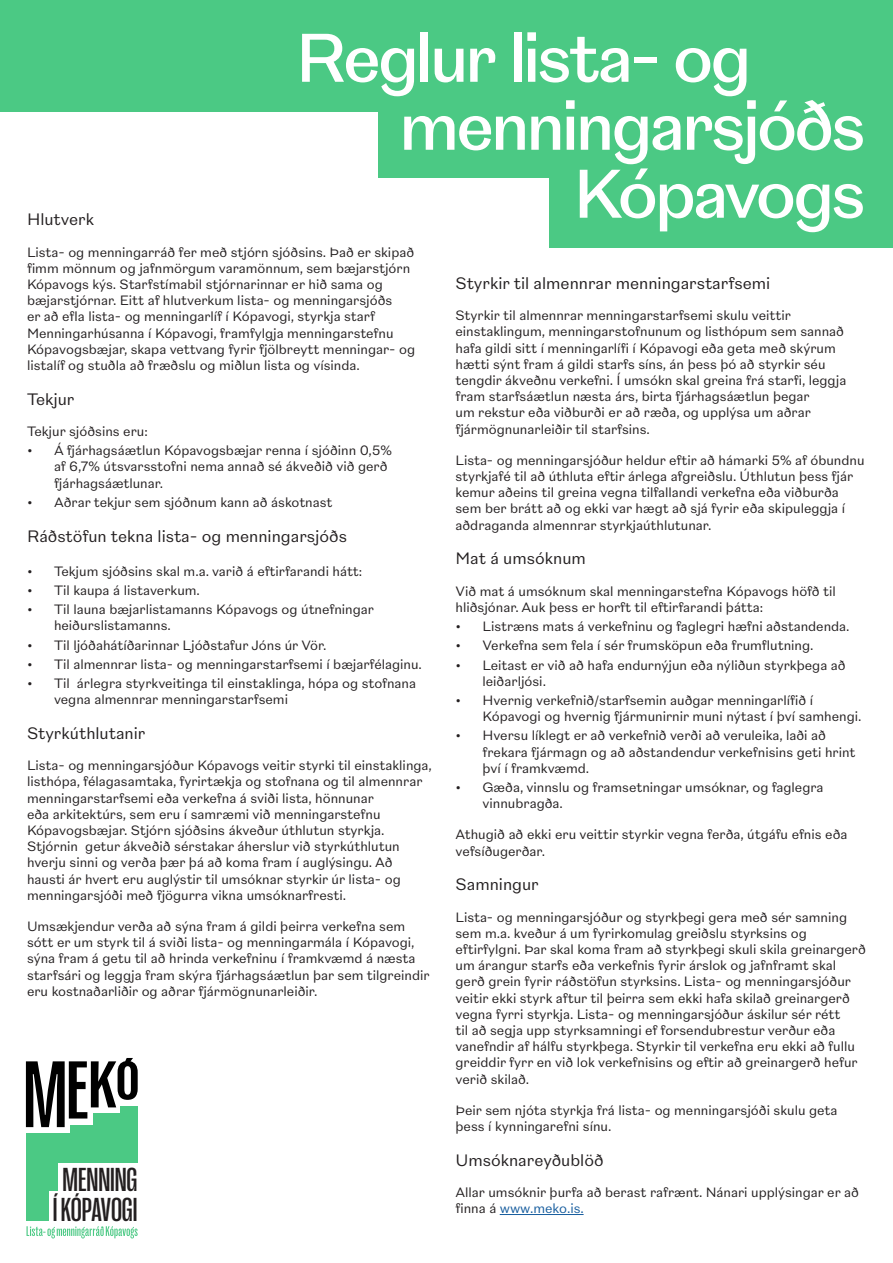
<style>
.page{position:relative;width:893px;height:1263px;background:#fff}
.page>*{position:absolute;margin:0;border:0;box-sizing:border-box;transform-origin:0 0}
.t1{font:500 68.55px/67.9px "New Reason";letter-spacing:-.055em;color:#fff;text-align:right}
.t2{font:500 33.9px "Right Grotesk Tight";letter-spacing:-.005em;color:#231f20}
.t3{font:16.5px "New Reason";color:#231f20}
.t4{font:13.5px/16.2px "New Reason";color:#231f20}
.s1{color:#175d9e}
</style>
<div class="page">
<hr style="left:500px;top:1214px;width:84px;height:1px;background:#175d9e">
<div style="left:0;top:0;width:893px;height:111px;background:#4bc984"></div>
<div style="left:378px;top:90px;width:515px;height:88px;background:#4bc984"></div>
<div style="left:549px;top:160px;width:344px;height:88px;background:#4bc984"></div>
<div style="left:26px;top:1095px;width:112px;height:126px;background:#4bc984"></div>
<svg style="left:25px;top:1061px;width:44px;height:71px"></svg>
<svg style="left:26px;top:1058px;width:112px;height:69px"></svg>
<div style="left:50px;top:1191px;width:89px;height:38px;background:#fff"></div>
<div style="left:58px;top:1163px;width:81px;height:39px;background:#fff"></div>
<svg style="left:27px;top:1226px;width:111px;height:12px"></svg>
<p class="t1" style="left:295px;top:26px;width:458px">Reglur lista- og</p>
<p class="t1" style="left:399px;top:94px;width:468px">menningarsjóðs<br>Kópavogs</p>
<p class="t3" style="left:27px;top:210px;width:69px">Hlutverk</p>
<p class="t4" style="left:27px;top:244px;width:390px">Lista- og menningarráð fer með stjórn sjóðsins. Það er skipað fimm mönnum og jafnmörgum varamönnum, sem bæjarstjórn Kópavogs kýs. Starfstímabil stjórnarinnar er hið sama og bæjarstjórnar. Eitt af hlutverkum lista- og menningarsjóðs<br>er að efla lista- og menningarlíf í Kópavogi, styrkja starf Menningarhúsanna í Kópavogi, framfylgja menningarstefnu Kópavogsbæjar, skapa vettvang fyrir fjölbreytt menningar- og listalíf og stuðla að fræðslu og miðlun lista og vísinda.</p>
<p class="t3" style="left:27px;top:389px;width:49px">Tekjur</p>
<p class="t4" style="left:27px;top:423px;width:122px">Tekjur sjóðsins eru:</p>
<p class="t4" style="left:54px;top:443px;width:339px;text-indent:-27px">• Á fjárhagsáætlun Kópavogsbæjar renna í sjóðinn 0,5% af 6,7% útsvarsstofni nema annað sé ákveðið við gerð fjárhagsáætlunar.</p>
<p class="t4" style="left:27px;top:494px;width:307px">• Aðrar tekjur sem sjóðnum kann að áskotnast</p>
<p class="t3" style="left:27px;top:526px;width:322px">Ráðstöfun tekna lista- og menningarsjóðs</p>
<p class="t4" style="left:27px;top:563px;width:337px">• Tekjum sjóðsins skal m.a. varið á eftirfarandi hátt:</p>
<p class="t4" style="left:27px;top:582px;width:174px">• Til kaupa á listaverkum.</p>
<p class="t4" style="left:54px;top:602px;width:322px;text-indent:-27px">• Til launa bæjarlistamanns Kópavogs og útnefningar heiðurslistamanns.</p>
<p class="t4" style="left:27px;top:637px;width:301px">• Til ljóðahátíðarinnar Ljóðstafur Jóns úr Vör.</p>
<p class="t4" style="left:27px;top:656px;width:396px">• Til almennrar lista- og menningarstarfsemi í bæjarfélaginu.</p>
<p class="t4" style="left:54px;top:675px;width:364px;text-indent:-27px">• Til árlegra styrkveitinga til einstaklinga, hópa og stofnana vegna almennrar menningarstarfsemi</p>
<p class="t3" style="left:27px;top:723px;width:120px">Styrkúthlutanir</p>
<p class="t4" style="left:27px;top:758px;width:407px">Lista- og menningarsjóður Kópavogs veitir styrki til einstaklinga, listhópa, félagasamtaka, fyrirtækja og stofnana og til almennrar menningarstarfsemi eða verkefna á sviði lista, hönnunar<br>eða arkitektúrs, sem eru í samræmi við menningarstefnu Kópavogsbæjar. Stjórn sjóðsins ákveður úthlutun styrkja.<br>Stjórnin getur ákveðið sérstakar áherslur við styrkúthlutun hverju sinni og verða þær þá að koma fram í auglýsingu. Að hausti ár hvert eru auglýstir til umsóknar styrkir úr lista- og menningarsjóði með fjögurra vikna umsóknarfresti.</p>
<p class="t4" style="left:27px;top:918px;width:404px">Umsækjendur verða að sýna fram á gildi þeirra verkefna sem sótt er um styrk til á sviði lista- og menningarmála í Kópavogi, sýna fram á getu til að hrinda verkefninu í framkvæmd á næsta starfsári og leggja fram skýra fjárhagsáætlun þar sem tilgreindir eru kostnaðarliðir og aðrar fjármögnunarleiðir.</p>
<p class="t3" style="left:455px;top:274px;width:316px">Styrkir til almennrar menningarstarfsemi</p>
<p class="t4" style="left:455px;top:308px;width:392px">Styrkir til almennrar menningarstarfsemi skulu veittir einstaklingum, menningarstofnunum og listhópum sem sannað hafa gildi sitt í menningarlífi í Kópavogi eða geta með skýrum hætti sýnt fram á gildi starfs síns, án þess þó að styrkir séu tengdir ákveðnu verkefni. Í umsókn skal greina frá starfi, leggja fram starfsáætlun næsta árs, birta fjárhagsáætlun þegar<br>um rekstur eða viðburði er að ræða, og upplýsa um aðrar fjármögnunarleiðir til starfsins.</p>
<p class="t4" style="left:455px;top:452px;width:411px">Lista- og menningarsjóður heldur eftir að hámarki 5% af óbundnu styrkjafé til að úthluta eftir árlega afgreiðslu. Úthlutun þess fjár kemur aðeins til greina vegna tilfallandi verkefna eða viðburða sem ber brátt að og ekki var hægt að sjá fyrir eða skipuleggja í aðdraganda almennrar styrkjaúthlutunar.</p>
<p class="t3" style="left:455px;top:549px;width:132px">Mat á umsóknum</p>
<p class="t4" style="left:455px;top:583px;width:382px">Við mat á umsóknum skal menningarstefna Kópavogs höfð til hliðsjónar. Auk þess er horft til eftirfarandi þátta:</p>
<p class="t4" style="left:455px;top:619px;width:396px">• Listræns mats á verkefninu og faglegri hæfni aðstandenda.</p>
<p class="t4" style="left:455px;top:638px;width:360px">• Verkefna sem fela í sér frumsköpun eða frumflutning.</p>
<p class="t4" style="left:482px;top:657px;width:365px;text-indent:-27px">• Leitast er við að hafa endurnýjun eða nýliðun styrkþega að leiðarljósi.</p>
<p class="t4" style="left:482px;top:692px;width:381px;text-indent:-27px">• Hvernig verkefnið/starfsemin auðgar menningarlífið í<br>Kópavogi og hvernig fjármunirnir muni nýtast í því samhengi.</p>
<p class="t4" style="left:482px;top:728px;width:374px;text-indent:-27px">• Hversu líklegt er að verkefnið verði að veruleika, laði að frekara fjármagn og að aðstandendur verkefnisins geti hrint því í framkvæmd.</p>
<p class="t4" style="left:482px;top:779px;width:343px;text-indent:-27px">• Gæða, vinnslu og framsetningar umsóknar, og faglegra vinnubragða.</p>
<p class="t4" style="left:455px;top:827px;width:393px">Athugið að ekki eru veittir styrkir vegna ferða, útgáfu efnis eða vefsíðugerðar.</p>
<p class="t3" style="left:455px;top:875px;width:85px">Samningur</p>
<p class="t4" style="left:455px;top:909px;width:412px">Lista- og menningarsjóður og styrkþegi gera með sér samning sem m.a. kveður á um fyrirkomulag greiðslu styrksins og eftirfylgni. Þar skal koma fram að styrkþegi skuli skila greinargerð um árangur starfs eða verkefnis fyrir árslok og jafnframt skal gerð grein fyrir ráðstöfun styrksins. Lista- og menningarsjóður veitir ekki styrk aftur til þeirra sem ekki hafa skilað greinargerð vegna fyrri styrkja. Lista- og menningarsjóður áskilur sér rétt<br>til að segja upp styrksamningi ef forsendubrestur verður eða vanefndir af hálfu styrkþega. Styrkir til verkefna eru ekki að fullu greiddir fyrr en við lok verkefnisins og eftir að greinargerð hefur verið skilað.</p>
<p class="t4" style="left:455px;top:1102px;width:384px">Þeir sem njóta styrkja frá lista- og menningarsjóði skulu geta þess í kynningarefni sínu.</p>
<p class="t3" style="left:455px;top:1150px;width:150px">Umsóknareyðublöð</p>
<p class="t4" style="left:455px;top:1184px;width:405px">Allar umsóknir þurfa að berast rafrænt. Nánari upplýsingar er að finna á <span class="s1">www.meko.is.</span></p>
<p class="t2" style="left:63px;top:1162px;width:76px">MENNING</p>
<p class="t2" style="left:53px;top:1191px;width:86px">Í KÓPAVOGI</p>
</div>
